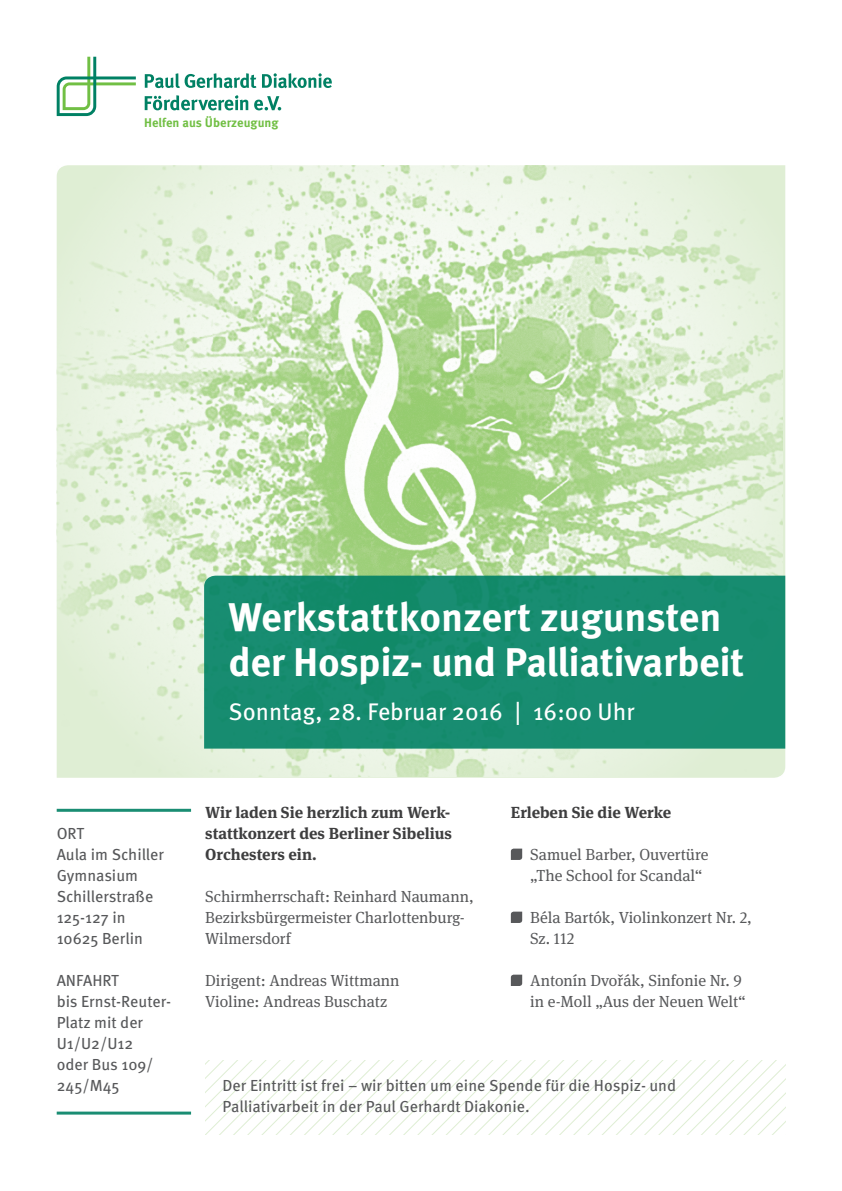
<style>
.page{position:relative;width:842px;height:1191px;background:#fff}
.page>*{position:absolute;margin:0;border:0;box-sizing:border-box;transform-origin:0 0}
.t1{font:700 40px/45px "Meta Pro";letter-spacing:-.01em;color:#fff}
.t2{font:24px "Meta Pro";color:#fff}
.fliess_metapro_serif{font:16px/21px "Meta Serif Pro";color:#57585a}
.fliess_16_20_metapro{font:16px/21px "Meta Pro";color:#57585a}
.fliess_metapro_serif-2{font:700 16px/21px "Meta Serif Pro";color:#3e3e3f;text-align:justify}
.t3{font:700 12.6px "Meta Pro";letter-spacing:.005em;color:#71bf44}
</style>
<div class="page">
<svg style="left:205px;top:1060px;width:580px;height:74px"></svg>
<img style="left:57px;top:166px;width:725px;height:611px">
<div style="left:204px;top:575px;width:581px;height:173px;background:#178c70"></div>
<svg style="left:511px;top:848px;width:11px;height:12px"></svg>
<svg style="left:511px;top:911px;width:11px;height:12px"></svg>
<svg style="left:511px;top:974px;width:11px;height:12px"></svg>
<svg style="left:56px;top:56px;width:276px;height:61px"></svg>
<hr style="left:57px;top:808px;width:134px;height:3px;background:#008164">
<hr style="left:57px;top:1111px;width:134px;height:3px;background:#008164">
<p class="t3" style="left:144px;top:115px;width:136px">Helfen aus Überzeugung</p>
<p class="fliess_16_20_metapro" style="left:57px;top:822px;width:29px">ORT</p>
<p class="fliess_16_20_metapro" style="left:57px;top:843px;width:109px">Aula im Schiller<br>Gymnasium<br>Schillerstraße<br>125-127 in</p>
<p class="fliess_16_20_metapro" style="left:57px;top:927px;width:88px">10625 Berlin</p>
<p class="fliess_16_20_metapro" style="left:57px;top:969px;width:64px">ANFAHRT</p>
<p class="fliess_16_20_metapro" style="left:57px;top:990px;width:116px">bis Ernst-Reuter-<br>Platz mit der<br>U1/U2/U12<br>oder Bus 109/<br>245/M45</p>
<p class="t1" style="left:229px;top:594px;width:517px">Werkstattkonzert zugunsten der Hospiz- und Palliativarbeit</p>
<p class="t2" style="left:229px;top:696px;width:408px">Sonntag, 28. Februar 2016 | 16:00 Uhr</p>
<p class="fliess_metapro_serif-2" style="left:205px;top:800px;width:248px">Wir laden Sie herzlich zum Werk&shy;stattkonzert des Berliner Sibelius Orchesters ein.</p>
<p class="fliess_metapro_serif" style="left:205px;top:885px;width:270px">Schirmherrschaft: Reinhard Naumann,<br>Bezirksbürgermeister Charlottenburg-<br>Wilmersdorf</p>
<p class="fliess_metapro_serif" style="left:205px;top:969px;width:196px">Dirigent: Andreas Wittmann</p>
<p class="fliess_metapro_serif" style="left:205px;top:990px;width:183px">Violine: Andreas Buschatz</p>
<p class="fliess_metapro_serif-2" style="left:511px;top:800px;width:162px">Erleben Sie die Werke</p>
<p class="fliess_metapro_serif" style="left:530px;top:843px;width:180px">Samuel Barber, Ouvertüre „The School for Scandal“</p>
<p class="fliess_metapro_serif" style="left:530px;top:906px;width:223px">Béla Bartók, Violinkonzert Nr. 2,<br>Sz. 112</p>
<p class="fliess_metapro_serif" style="left:530px;top:969px;width:217px">Antonín Dvořák, Sinfonie Nr. 9 in e-Moll „Aus der Neuen Welt“</p>
<p class="fliess_16_20_metapro" style="left:223px;top:1075px;width:455px">Der Eintritt ist frei – wir bitten um eine Spende für die Hospiz- und<br>Palliativarbeit in der Paul Gerhardt Diakonie.</p>
</div>
